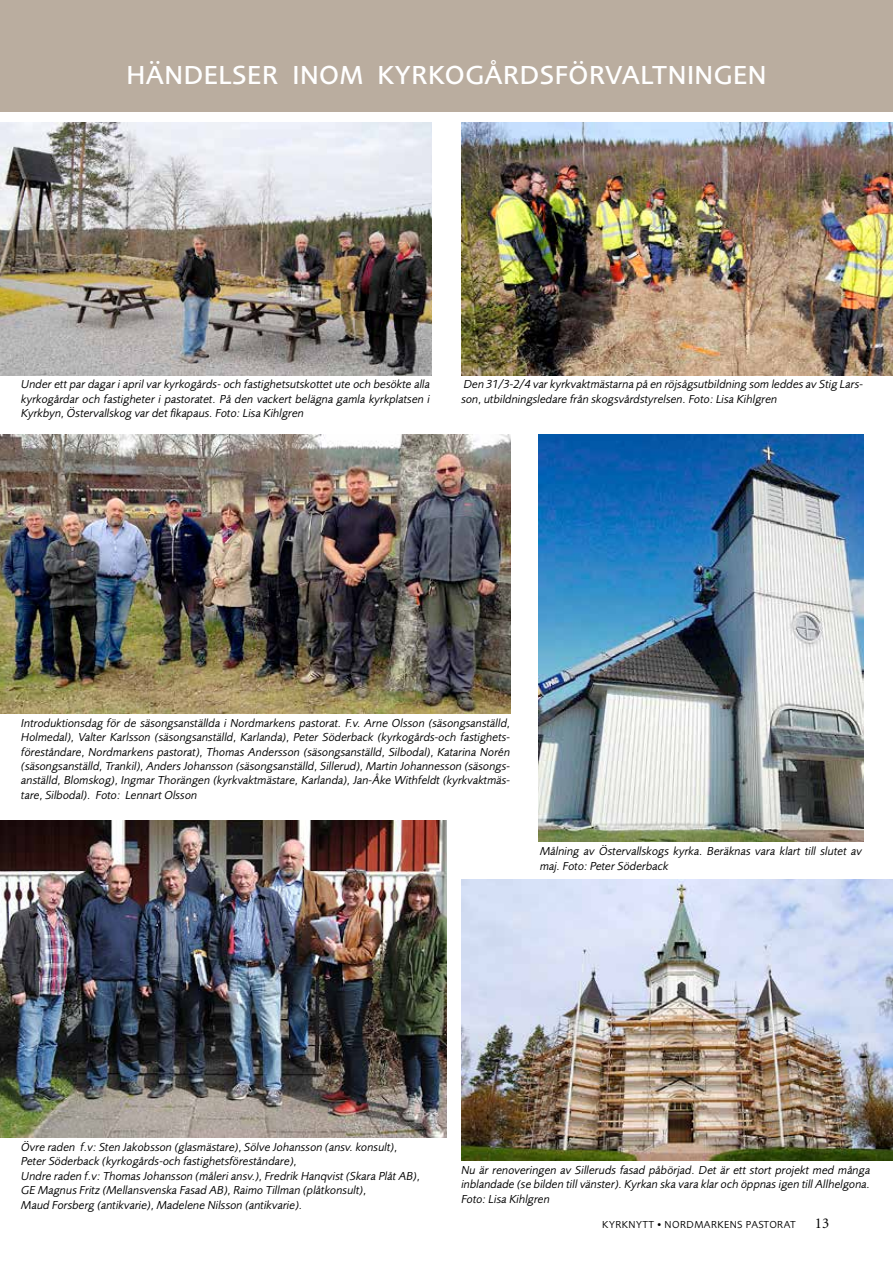
<style>
.page{position:relative;width:893px;height:1263px;background:#fff}
.page>*{position:absolute;margin:0;border:0;box-sizing:border-box;transform-origin:0 0}
.t1{font:500 27px "Foundry Sans";letter-spacing:.02em;color:#fff}
.t2{font:15px "Minion";color:#000}
.t3{font:italic 12px/14.4px "Foundry Sans";color:#000;text-align:justify}
.t4{font:10.5px "Foundry Sans";letter-spacing:.04em;color:#000}
</style>
<div class="page">
<img style="left:0;top:123px;width:432px;height:253px">
<img style="left:461px;top:123px;width:432px;height:253px">
<img style="left:0;top:434px;width:510px;height:280px">
<img style="left:538px;top:434px;width:326px;height:408px">
<img style="left:461px;top:879px;width:432px;height:281px">
<img style="left:1px;top:821px;width:445px;height:316px">
<div style="left:0;top:0;width:893px;height:111px;background:#baad9f"></div>
<h1 class="t1" style="left:126px;top:60px;width:642px">HÄNDE LSER I NOM KYRKOGÅRDSFÖRVALTNI NGE N</h1>
<p class="t3" style="left:21px;top:377px;width:410px">Under ett par dagar i april var kyrkogårds- och fastighetsutskottet ute och besökte alla kyrkogårdar och fastigheter i pastoratet. På den vackert belägna gamla kyrkplatsen i Kyrkbyn, Östervallskog var det fikapaus. Foto: Lisa Kihlgren</p>
<p class="t3" style="left:461px;top:377px;width:403px">Den 31/3-2/4 var kyrkvaktmästarna på en röjsågsutbildning som leddes av Stig Lars&shy;son, utbildningsledare från skogsvårdstyrelsen. Foto: Lisa Kihlgren</p>
<p class="t3" style="left:21px;top:716px;width:490px">Introduktionsdag för de säsongsanställda i Nordmarkens pastorat. F.v. Arne Olsson (säsongsanställd, Holmedal), Valter Karlsson (säsongsanställd, Karlanda), Peter Söderback (kyrkogårds-och fastighets&shy;föreståndare, Nordmarkens pastorat), Thomas Andersson (säsongsanställd, Silbodal), Katarina Norén (säsongsanställd, Trankil), Anders Johansson (säsongsanställd, Sillerud), Martin Johannesson (säsongs&shy;anställd, Blomskog), Ingmar Thorängen (kyrkvaktmästare, Karlanda), Jan-Åke Withfeldt (kyrkvaktmäs&shy;tare, Silbodal). Foto: Lennart Olsson</p>
<p class="t3" style="left:540px;top:844px;width:324px">Målning av Östervallskogs kyrka. Beräknas vara klart till slutet av maj. Foto: Peter Söderback</p>
<p class="t3" style="left:21px;top:1140px;width:400px;text-align:left">Övre raden f.v: Sten Jakobsson (glasmästare), Sölve Johansson (ansv. konsult), Peter Söderback (kyrkogårds-och fastighetsföreståndare),<br>Undre raden f.v: Thomas Johansson (måleri ansv.), Fredrik Hanqvist (Skara Plåt AB), GE Magnus Fritz (Mellansvenska Fasad AB), Raimo Tillman (plåtkonsult),<br>Maud Forsberg (antikvarie), Madelene Nilsson (antikvarie).</p>
<p class="t3" style="left:461px;top:1163px;width:410px">Nu är renoveringen av Silleruds fasad påbörjad. Det är ett stort projekt med många inblandade (se bilden till vänster). Kyrkan ska vara klar och öppnas igen till Allhelgona.<br>Foto: Lisa Kihlgren</p>
<p class="t4" style="left:602px;top:1219px;width:195px">kyrknytt • N ORDMARKEN S PASTORAT</p>
<p class="t2" style="left:815px;top:1216px;width:16px">13</p>
</div>
